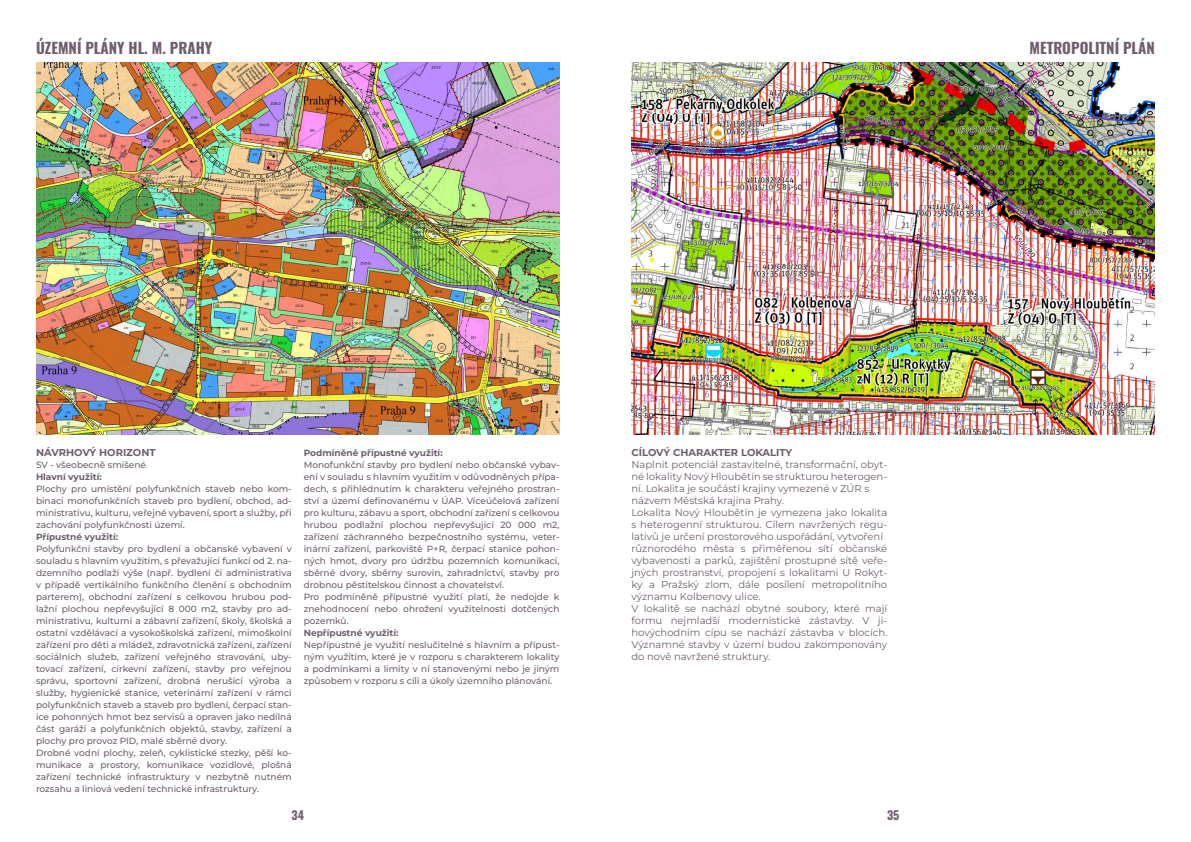
<style>
.page{position:relative;width:1191px;height:842px;background:#fff}
.page>*{position:absolute;margin:0;border:0;box-sizing:border-box;transform-origin:0 0}
.t1{font:700 15px "Oswald";color:#6f5f6e}
.t2{font:700 12px "Oswald";color:#6f5f6e}
.t3{font:10px/12px "Montserrat";color:#6f5f6e;text-align:justify}
.t4{font:700 10px "Montserrat";color:#6f5f6e}
.t5{font:500 9px/12px "Montserrat";color:#6f5f6e;text-align:justify}
.t6{font:700 9px "Montserrat";color:#6f5f6e}
</style>
<div class="page">
<img style="left:36px;top:62px;width:523px;height:373px">
<img style="left:631px;top:62px;width:524px;height:373px">
<p class="t1" style="left:36px;top:34px;width:178px">ÚZEMNÍ PLÁNY HL. M. PRAHY</p>
<p class="t1" style="left:1029px;top:34px;width:127px">METROPOLITNÍ PLÁN</p>
<p class="t4" style="left:36px;top:446px;width:121px">NÁVRHOVÝ HORIZONT</p>
<p class="t5" style="left:36px;top:459px;width:112px">SV - všeobecně smíšené</p>
<p class="t6" style="left:36px;top:471px;width:67px">Hlavní využití:</p>
<p class="t5" style="left:36px;top:483px;width:257px">Plochy pro umístění polyfunkčních staveb nebo kom&shy;binaci monofunkčních staveb pro bydlení, obchod, ad&shy;ministrativu, kulturu, veřejné vybavení, sport a služby, při zachování polyfunkčnosti území.</p>
<p class="t6" style="left:36px;top:531px;width:84px">Přípustné využití:</p>
<p class="t5" style="left:36px;top:543px;width:257px">Polyfunkční stavby pro bydlení a občanské vybavení v souladu s hlavním využitím, s převažující funkcí od 2. na&shy;dzemního podlaží výše (např. bydlení či administrativa v případě vertikálního funkčního členění s obchodním parterem), obchodní zařízení s celkovou hrubou pod&shy;lažní plochou nepřevyšující 8 000 m2, stavby pro ad&shy;ministrativu, kulturní a zábavní zařízení, školy, školská a ostatní vzdělávací a vysokoškolská zařízení, mimoškolní zařízení pro děti a mládež, zdravotnická zařízení, zařízení sociálních služeb, zařízení veřejného stravování, uby&shy;tovací zařízení, církevní zařízení, stavby pro veřejnou správu, sportovní zařízení, drobná nerušící výroba a služby, hygienické stanice, veterinární zařízení v rámci polyfunkčních staveb a staveb pro bydlení, čerpací stan&shy;ice pohonných hmot bez servisů a opraven jako nedílná část garáží a polyfunkčních objektů, stavby, zařízení a plochy pro provoz PID, malé sběrné dvory.</p>
<p class="t5" style="left:36px;top:747px;width:257px">Drobné vodní plochy, zeleň, cyklistické stezky, pěší ko&shy;munikace a prostory, komunikace vozidlové, plošná zařízení technické infrastruktury v nezbytně nutném rozsahu a liniová vedení technické infrastruktury.</p>
<p class="t6" style="left:304px;top:447px;width:140px">Podmíněně přípustné využití:</p>
<p class="t5" style="left:304px;top:459px;width:257px">Monofunkční stavby pro bydlení nebo občanské vybav&shy;ení v souladu s hlavním využitím v odůvodněných přípa&shy;dech, s přihlédnutím k charakteru veřejného prostran&shy;ství a území definovanému v ÚAP. Víceúčelová zařízení pro kulturu, zábavu a sport, obchodní zařízení s celkovou hrubou podlažní plochou nepřevyšující 20 000 m2, zařízení záchranného bezpečnostního systému, veter&shy;inární zařízení, parkoviště P+R, čerpací stanice pohon&shy;ných hmot, dvory pro údržbu pozemních komunikací, sběrné dvory, sběrny surovin, zahradnictví, stavby pro drobnou pěstitelskou činnost a chovatelství.</p>
<p class="t5" style="left:304px;top:591px;width:257px">Pro podmíněně přípustné využití platí, že nedojde k znehodnocení nebo ohrožení využitelnosti dotčených pozemků.</p>
<p class="t6" style="left:304px;top:627px;width:96px">Nepřípustné využití:</p>
<p class="t5" style="left:304px;top:639px;width:257px">Nepřípustné je využití neslučitelné s hlavním a přípust&shy;ným využitím, které je v rozporu s charakterem lokality a podmínkami a limity v ní stanovenými nebo je jiným způsobem v rozporu s cíli a úkoly územního plánování.</p>
<p class="t4" style="left:631px;top:446px;width:162px">CÍLOVÝ CHARAKTER LOKALITY</p>
<p class="t3" style="left:631px;top:458px;width:257px">Naplnit potenciál zastavitelné, transformační, obyt&shy;né lokality Nový Hloubětín se strukturou heterogen&shy;ní. Lokalita je součástí krajiny vymezené v ZÚR s</p>
<p class="t3" style="left:631px;top:494px;width:154px">názvem Městská krajina Prahy.</p>
<p class="t3" style="left:631px;top:506px;width:257px">Lokalita Nový Hloubětín je vymezena jako lokalita s heterogenní strukturou. Cílem navržených regu&shy;lativů je určení prostorového uspořádání, vytvoření</p>
<p class="t3" style="left:631px;top:542px;width:257px">různorodého města s přiměřenou sítí občanské vybavenosti a parků, zajištění prostupné sítě veře&shy;jných prostranství, propojení s lokalitami U Rokyt&shy;ky a Pražský zlom, dále posílení metropolitního významu Kolbenovy ulice.</p>
<p class="t3" style="left:631px;top:602px;width:257px">V lokalitě se nachází obytné soubory, které mají formu nejmladší modernistické zástavby. V ji&shy;hovýchodním cípu se nachází zástavba v blocích.<br>Významné stavby v území budou zakomponovány do nově navržené struktury.</p>
<h2 class="t2" style="left:291px;top:805px;width:14px">34</h2>
<h2 class="t2" style="left:887px;top:805px;width:14px">35</h2>
</div>
